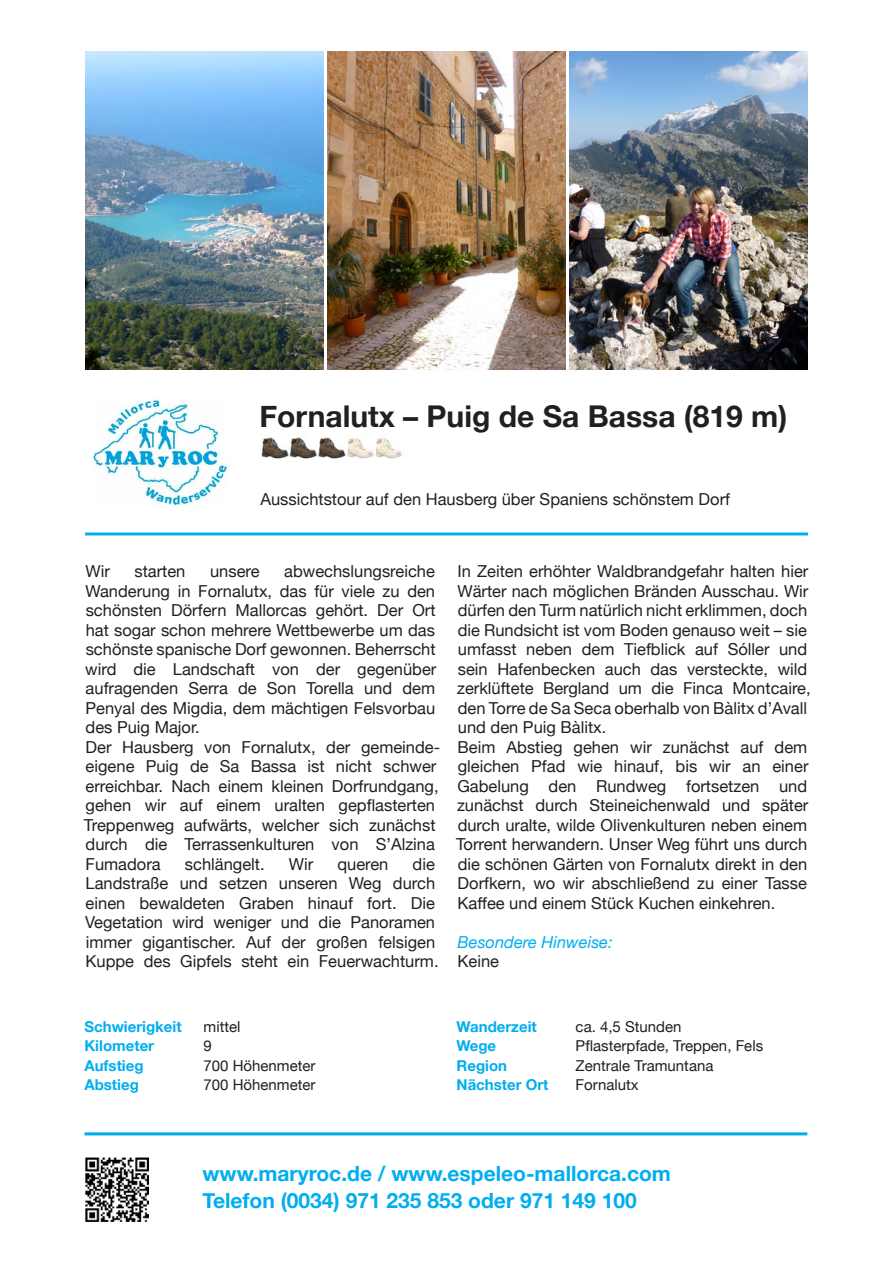
<style>
.page{position:relative;width:893px;height:1263px;background:#fff}
.page>*{position:absolute;margin:0;border:0;box-sizing:border-box;transform-origin:0 0}
.t1{font:700 30px "Helvetica Neue";color:#231f20}
.t2{font:700 21px/27px "Helvetica Neue";color:#00aeef}
.t3{font:16.5px/19.5px "Helvetica Neue";color:#231f20}
.t4{font:italic 16.5px "Helvetica Neue";color:#00aeef}
.t5{font:15px "Helvetica Neue";color:#231f20}
.t6{font:700 15px "Helvetica Neue";color:#00aeef}
</style>
<div class="page">
<img style="left:93px;top:400px;width:134px;height:105px">
<img style="left:327px;top:51px;width:239px;height:319px">
<hr style="left:85px;top:532px;width:723px;height:3px;background:#00aeef">
<img style="left:570px;top:51px;width:238px;height:319px">
<img style="left:85px;top:51px;width:238px;height:319px">
<hr style="left:84px;top:1132px;width:723px;height:3px;background:#00aeef">
<img style="left:261px;top:437px;width:142px;height:22px">
<img style="left:85px;top:1158px;width:64px;height:63px">
<h1 class="t1" style="left:259px;top:389px;width:529px">Fornalutx – Puig de Sa Bassa (819 m)</h1>
<p class="t3" style="left:260px;top:488px;width:471px">Aussichtstour auf den Hausberg über Spaniens schönstem Dorf</p>
<p class="t3" style="left:84px;top:560px;width:358px;text-indent:200px">abwechslungsreiche Wanderung in Fornalutx, das für viele zu den schönsten Dörfern Mallorcas gehört. Der Ort hat sogar schon mehrere Wettbewerbe um das schönste spanische Dorf gewonnen. Beherrscht wird die Landschaft von der gegenüber aufragenden Serra de Son Torella und dem Penyal des Migdia, dem mächtigen Felsvorbau des Puig Major.<br>Der Hausberg von Fornalutx, der gemeinde&shy;eigene Puig de Sa Bassa ist nicht schwer erreichbar. Nach einem kleinen Dorfrundgang, gehen wir auf einem uralten gepflasterten Treppenweg aufwärts, welcher sich zunächst durch die Terrassenkulturen von S’Alzina Fumadora</p>
<p class="t3" style="left:85px;top:560px;width:26px">Wir</p>
<p class="t3" style="left:134px;top:560px;width:53px">starten</p>
<p class="t3" style="left:210px;top:560px;width:51px">unsere</p>
<p class="t3" style="left:85px;top:853px;width:355px;text-indent:327px">die Landstraße und setzen unseren Weg durch einen bewaldeten Graben hinauf fort. Die Vegetation wird weniger und die Panoramen immer gigantischer. Auf der großen felsigen Kuppe des Gipfels steht ein Feuerwachturm.</p>
<p class="t3" style="left:185px;top:853px;width:81px">schlängelt.</p>
<p class="t3" style="left:289px;top:853px;width:26px">Wir</p>
<p class="t3" style="left:337px;top:853px;width:53px">queren</p>
<p class="t3" style="left:456px;top:560px;width:356px">In Zeiten erhöhter Waldbrandgefahr halten hier Wärter nach möglichen Bränden Ausschau. Wir dürfen den Turm natürlich nicht erklimmen, doch die Rundsicht ist vom Boden genauso weit – sie umfasst neben dem Tiefblick auf Sóller und sein Hafenbecken auch das versteckte, wild zerklüftete Bergland um die Finca Montcaire, den Torre de Sa Seca oberhalb von Bàlitx d’Avall und den Puig Bàlitx.<br>Beim Abstieg gehen wir zunächst auf dem gleichen Pfad wie hinauf, bis wir an einer Gabelung den Rundweg fortsetzen und zunächst durch Steineichenwald und später durch uralte, wilde Olivenkulturen neben einem Torrent herwandern. Unser Weg führt uns durch die schönen Gärten von Fornalutx direkt in den Dorfkern, wo wir abschließend zu einer Tasse Kaffee und einem Stück Kuchen einkehren.</p>
<p class="t4" style="left:457px;top:928px;width:157px">Besondere Hinweise:</p>
<p class="t3" style="left:458px;top:950px;width:43px">Keine</p>
<p class="t6" style="left:84px;top:1013px;width:99px">Schwierigkeit</p>
<p class="t5" style="left:204px;top:1014px;width:38px">mittel</p>
<p class="t6" style="left:84px;top:1032px;width:71px">Kilometer</p>
<p class="t5" style="left:204px;top:1033px;width:10px">9</p>
<p class="t6" style="left:84px;top:1052px;width:61px">Aufstieg</p>
<p class="t5" style="left:204px;top:1053px;width:113px">700 Höhenmeter</p>
<p class="t6" style="left:84px;top:1071px;width:56px">Abstieg</p>
<p class="t5" style="left:204px;top:1072px;width:113px">700 Höhenmeter</p>
<p class="t6" style="left:457px;top:1013px;width:82px">Wanderzeit</p>
<p class="t5" style="left:576px;top:1014px;width:107px">ca. 4,5 Stunden</p>
<p class="t6" style="left:457px;top:1032px;width:41px">Wege</p>
<p class="t5" style="left:576px;top:1033px;width:189px">Pflasterpfade, Treppen, Fels</p>
<p class="t6" style="left:457px;top:1052px;width:52px">Region</p>
<p class="t5" style="left:576px;top:1053px;width:139px">Zentrale Tramuntana</p>
<p class="t6" style="left:457px;top:1071px;width:93px">Nächster Ort</p>
<p class="t5" style="left:576px;top:1072px;width:65px">Fornalutx</p>
<p class="t2" style="left:203px;top:1159px;width:470px">www.maryroc.de / www.espeleo-mallorca.com<br>Telefon (0034) 971 235 853 oder 971 149 100</p>
</div>
